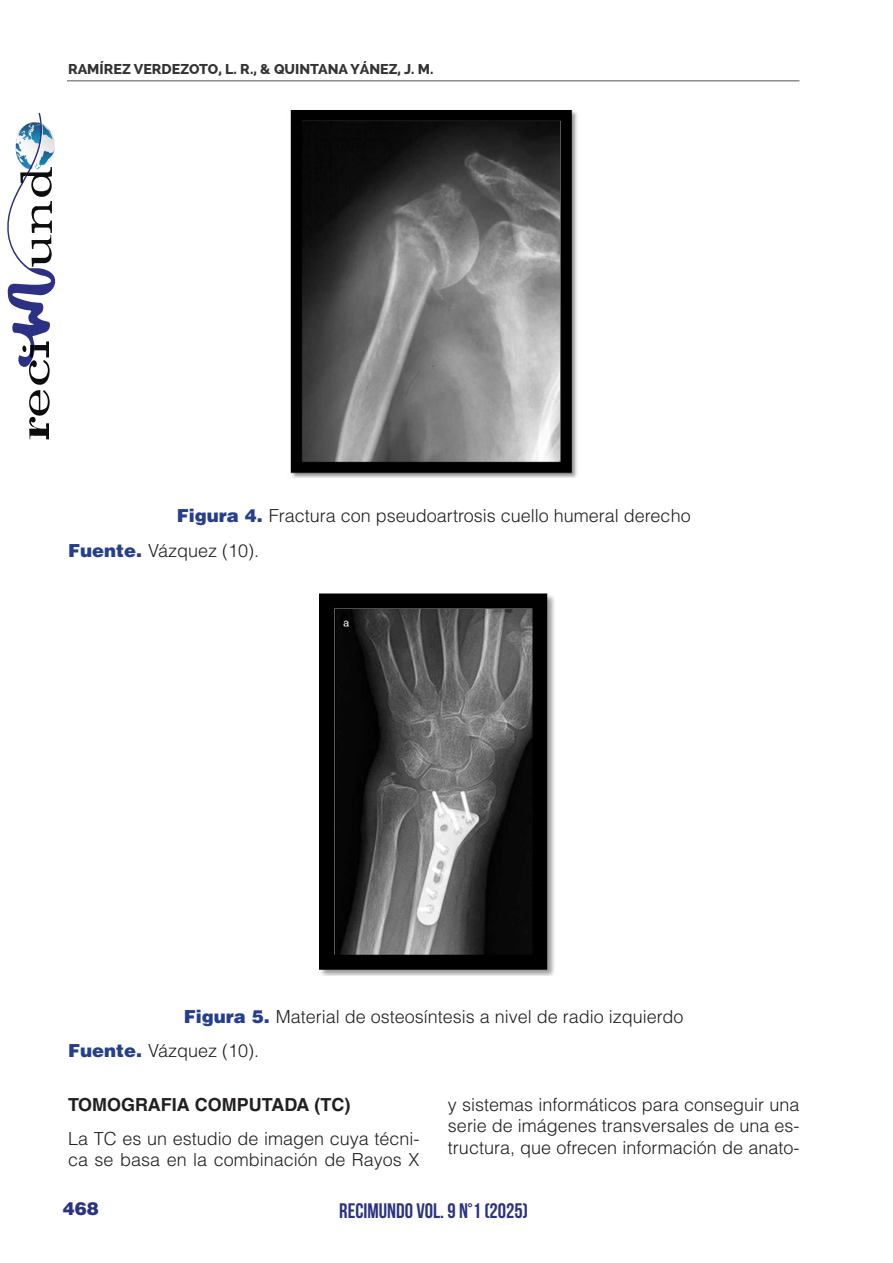
<style>
.page{position:relative;width:893px;height:1263px;background:#fff}
.page>*{position:absolute;margin:0;border:0;box-sizing:border-box;transform-origin:0 0}
.t1{font:700 21px "Bebas Neue";color:#2b3481}
.t2{font:300 18px/21.6px "Helvetica LT Std";color:#231f20}
.t3{font:700 18px "Helvetica LT Std";color:#231f20}
.t4{font:900 18px "Helvetica LT Std";color:#2b3481}
.t5{font:800 14.25px "Raleway";color:#333}
.s1{font-weight:900;color:#253f8e}
</style>
<div class="page">
<hr style="left:67px;top:80px;width:732px;height:1px;background:#545557">
<svg style="left:7px;top:113px;width:48px;height:326px"></svg>
<img style="left:290px;top:111px;width:287px;height:367px">
<img style="left:319px;top:593px;width:235px;height:383px">
<p class="t5" style="left:68px;top:60px;width:367px">RAMÍREZ VERDEZOTO, L. R., &amp; QUINTANA YÁNEZ, J. M.</p>
<p class="t2" style="left:177px;top:505px;width:515px"><span class="s1">Figura 4.</span> Fractura con pseudoartrosis cuello humeral derecho</p>
<p class="t2" style="left:68px;top:539px;width:193px"><span class="s1">Fuente.</span> Vázquez (10).</p>
<p class="t2" style="left:184px;top:1005px;width:501px"><span class="s1">Figura 5.</span> Material de osteosíntesis a nivel de radio izquierdo</p>
<p class="t2" style="left:68px;top:1040px;width:193px"><span class="s1">Fuente.</span> Vázquez (10).</p>
<p class="t3" style="left:68px;top:1093px;width:284px">TOMOGRAFIA COMPUTADA (TC)</p>
<p class="t2" style="left:68px;top:1127px;width:353px">La TC es un estudio de imagen cuya técni&shy;ca se basa en la combinación de Rayos X</p>
<p class="t2" style="left:448px;top:1093px;width:353px;text-align:justify">y sistemas informáticos para conseguir una serie de imágenes transversales de una es&shy;tructura, que ofrecen información de anato-</p>
<p class="t4" style="left:63px;top:1197px;width:38px">468</p>
<p class="t1" style="left:339px;top:1199px;width:190px">RECIMUNDO VOL. 9 N°1 (2025)</p>
</div>
